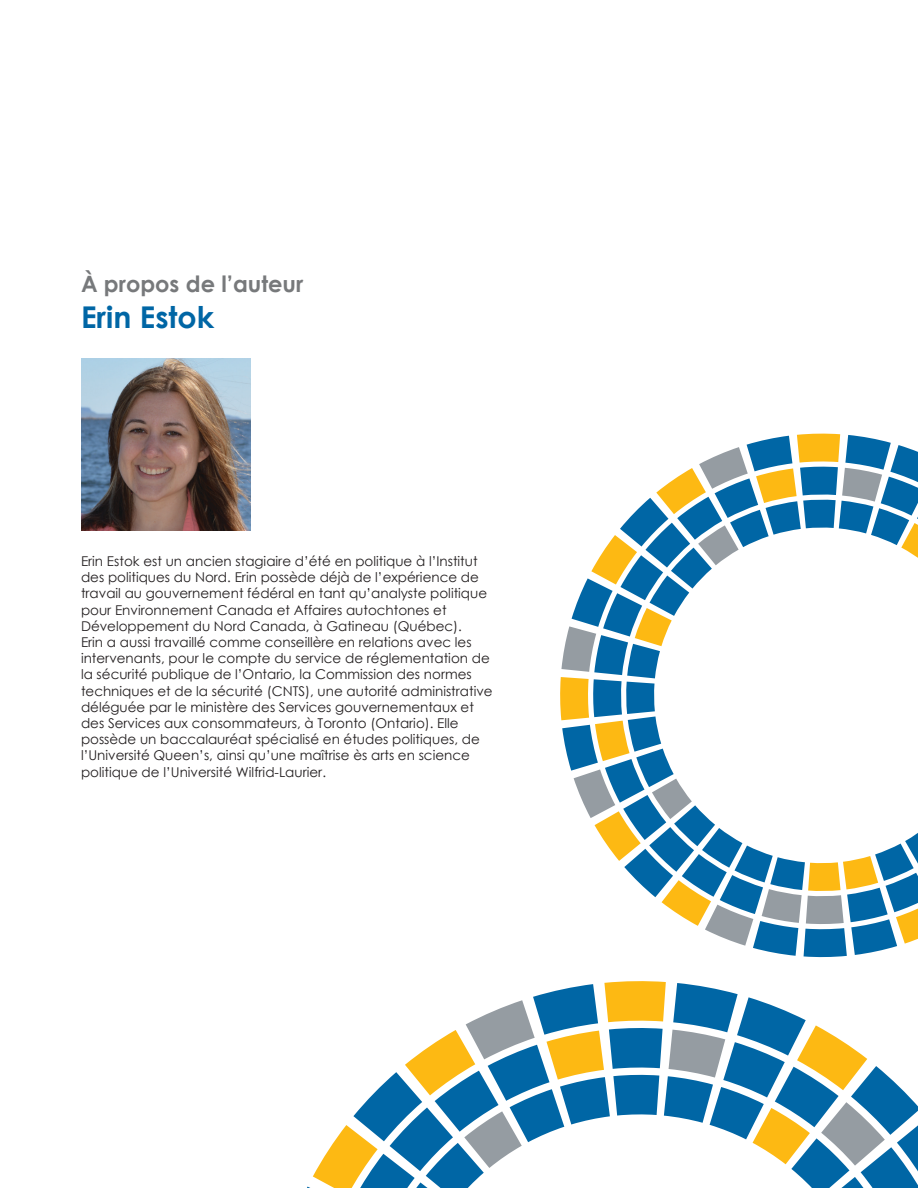
<style>
.page{position:relative;width:918px;height:1188px;background:#fff}
.page>*{position:absolute;margin:0;border:0;box-sizing:border-box;transform-origin:0 0}
.Heading{font:700 30px "Century Gothic";color:#0066a5}
.Subheading{font:700 22.5px "Century Gothic";color:#77797b}
.Main{font:13.5px/16.2px "Century Gothic";color:#231f20}
</style>
<div class="page">
<svg style="left:307px;top:981px;width:611px;height:207px"></svg>
<svg style="left:560px;top:434px;width:358px;height:523px"></svg>
<img style="left:81px;top:358px;width:170px;height:173px">
<p class="Subheading" style="left:81px;top:267px;width:224px">À propos de l’auteur</p>
<p class="Heading" style="left:81px;top:295px;width:135px">Erin Estok</p>
<p class="Main" style="left:81px;top:553px;width:413px">Erin Estok est un ancien stagiaire d’été en politique à l’Institut des politiques du Nord. Erin possède déjà de l’expérience de travail au gouvernement fédéral en tant qu’analyste politique pour Environnement Canada et Affaires autochtones et Développement du Nord Canada, à Gatineau (Québec).<br>Erin a aussi travaillé comme conseillère en relations avec les intervenants, pour le compte du service de réglementation de la sécurité publique de l’Ontario, la Commission des normes techniques et de la sécurité (CNTS), une autorité administrative déléguée par le ministère des Services gouvernementaux et des Services aux consommateurs, à Toronto (Ontario). Elle possède un baccalauréat spécialisé en études politiques, de l’Université Queen’s, ainsi qu’une maîtrise ès arts en science politique de l’Université Wilfrid-Laurier.</p>
</div>
